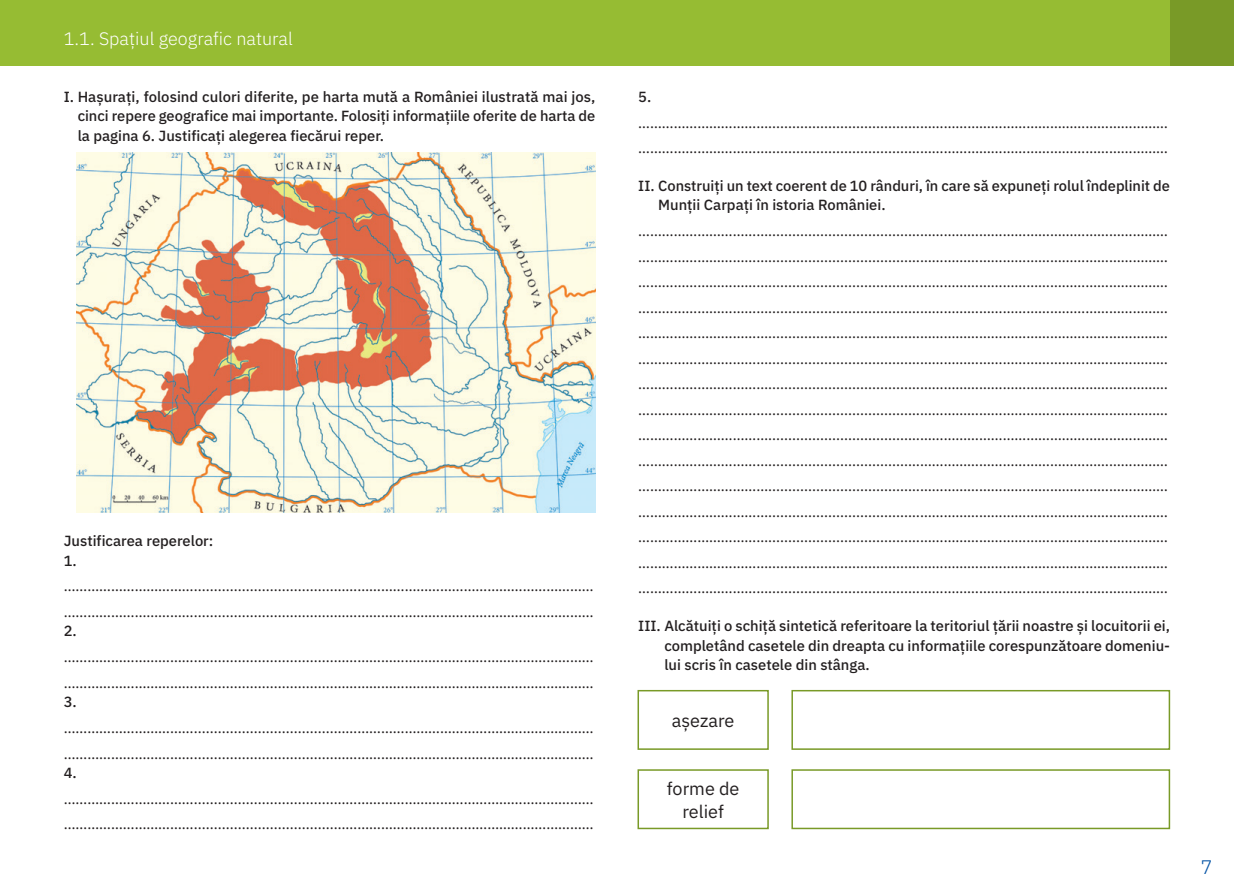
<style>
.page{position:relative;width:1234px;height:893px;background:#fff}
.page>*{position:absolute;margin:0;border:0;box-sizing:border-box;transform-origin:0 0}
.t1{font:300 19.65px "IBM Plex Sans";color:#0353a5}
.t2{font:300 18px "IBM Plex Sans";color:#fff}
.t3{font:18px/22.5px "IBM Plex Sans";color:#231f20;text-align:center}
.t4{font:14.7px/25.5px "IBM Plex Sans";color:#231f20}
.t5{font:500 14.7px/19.4px "IBM Plex Sans";color:#231f20;text-align:justify}
</style>
<div class="page">
<div style="left:0;top:0;width:1233px;height:66px;background:#96bc33"></div>
<div style="left:1169px;top:0;width:64px;height:66px;background:#799a27"></div>
<img style="left:77px;top:153px;width:518px;height:360px">
<div style="left:637px;top:690px;width:131px;height:60px;border:2px solid #799a27"></div>
<div style="left:791px;top:690px;width:378px;height:60px;border:2px solid #799a27"></div>
<div style="left:791px;top:769px;width:378px;height:60px;border:2px solid #799a27"></div>
<div style="left:637px;top:769px;width:131px;height:60px;border:2px solid #799a27"></div>
<p class="t2" style="left:64px;top:25px;width:230px">1.1. Spațiul geografic natural</p>
<p class="t5" style="left:78px;top:86px;width:519px;text-indent:-14px">I. Hașurați, folosind culori diferite, pe harta mută a României ilustrată mai jos, cinci repere geografice mai importante. Folosiți informațiile oferite de harta de la pagina 6. Justificați alegerea fiecărui reper.</p>
<p class="t5" style="left:64px;top:530px;width:151px">Justificarea reperelor:<br>1.</p>
<p class="t4" style="left:64px;top:572px;width:531px">……………………………...................................………………………………………………………… ……………………………...................................…………………………………………………………</p>
<p class="t5" style="left:64px;top:620px;width:15px">2.</p>
<p class="t4" style="left:64px;top:643px;width:531px">……………………………...................................………………………………………………………… ……………………………...................................…………………………………………………………</p>
<p class="t5" style="left:64px;top:691px;width:15px">3.</p>
<p class="t4" style="left:64px;top:714px;width:531px">……………………………...................................………………………………………………………… ……………………………...................................…………………………………………………………</p>
<p class="t5" style="left:64px;top:762px;width:15px">4.</p>
<p class="t4" style="left:64px;top:784px;width:531px">……………………………...................................………………………………………………………… ……………………………...................................…………………………………………………………</p>
<p class="t5" style="left:638px;top:86px;width:15px">5.</p>
<p class="t4" style="left:638px;top:108px;width:531px">……………………………...................................………………………………………………………… ……………………………...................................…………………………………………………………</p>
<p class="t5" style="left:658px;top:175px;width:513px;text-indent:-20px">II. Construiți un text coerent de 10 rânduri, în care să expuneți rolul îndeplinit de<br>Munții Carpați în istoria României.</p>
<p class="t4" style="left:638px;top:217px;width:531px;text-align:justify">……………………………...................................………………………………………………………… ……………………………...................................………………………………………………………… ……………………………...................................………………………………………………………… ……………………………...................................………………………………………………………… ……………………………...................................………………………………………………………… ……………………………...................................………………………………………………………… ……………………………...................................………………………………………………………… ……………………………...................................………………………………………………………… ……………………………...................................………………………………………………………… ……………………………...................................………………………………………………………… ……………………………...................................………………………………………………………… ……………………………...................................………………………………………………………… ……………………………...................................………………………………………………………… ……………………………...................................………………………………………………………… ……………………………...................................…………………………………………………………</p>
<p class="t5" style="left:664px;top:615px;width:507px;text-indent:-26px">III. Alcătuiți o schiță sintetică referitoare la teritoriul țării noastre și locuitorii ei, completând casetele din dreapta cu informațiile corespunzătoare domeniu&shy;lui scris în casetele din stânga.</p>
<p class="t3" style="left:671px;top:708px;width:64px">așezare</p>
<p class="t3" style="left:666px;top:776px;width:74px">forme de relief</p>
<h1 class="t1" style="left:1200px;top:852px;width:13px">7</h1>
</div>
